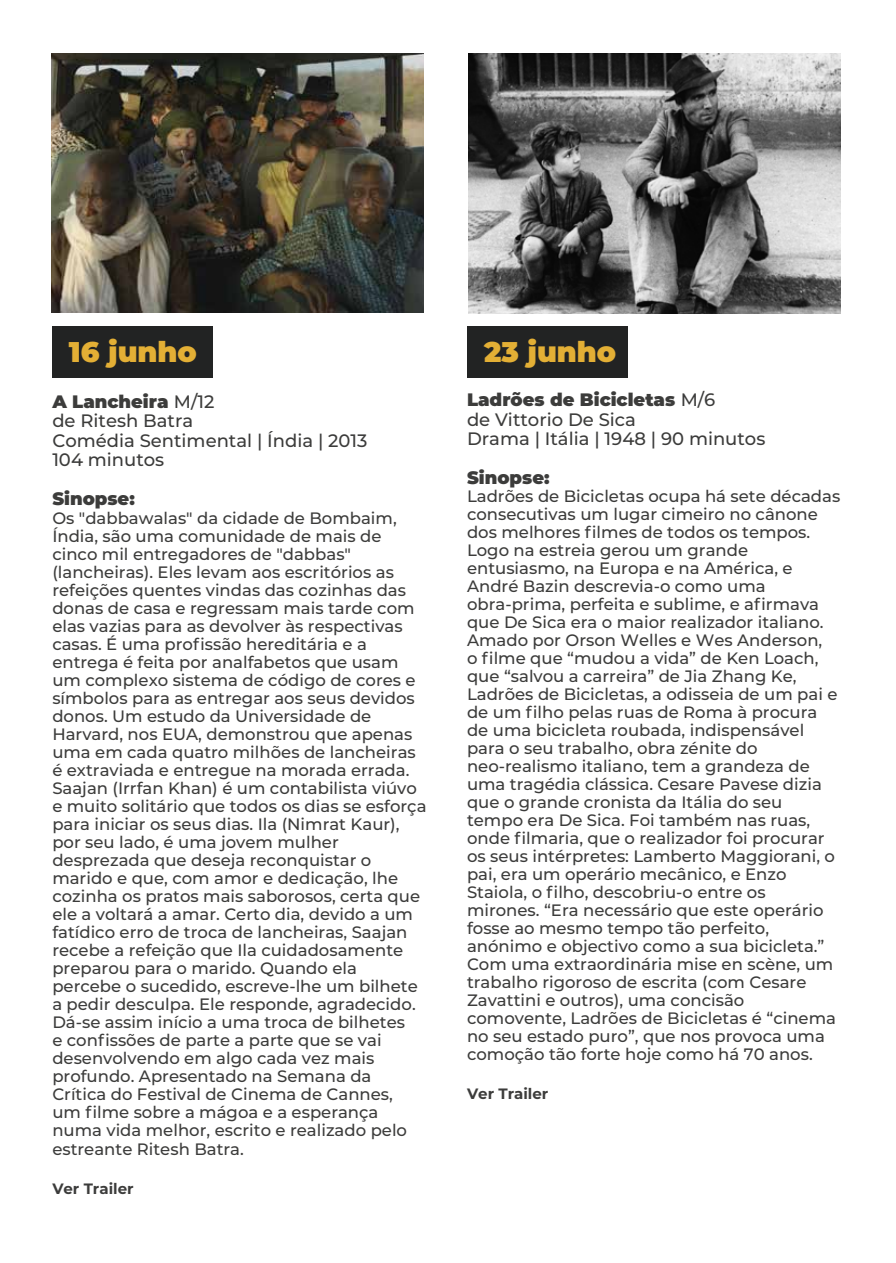
<style>
.page{position:relative;width:896px;height:1263px;background:#fff}
.page>*{position:absolute;margin:0;border:0;box-sizing:border-box;transform-origin:0 0}
.t1{font:900 28.5px "Montserrat";color:#e3af35}
.t2{font:500 18px/19.5px "Montserrat";color:#3c3c3b}
.t3{font:900 18px "Montserrat";color:#3c3c3b}
.t4{font:500 16.5px/18px "Montserrat";color:#3c3c3b}
.t5{font:700 15px "Montserrat";color:#3c3c3b}
.s1{font-weight:900}
</style>
<div class="page">
<div style="left:52px;top:326px;width:160px;height:52px;background:#222323"></div>
<div style="left:467px;top:326px;width:161px;height:52px;background:#222323"></div>
<img style="left:52px;top:53px;width:372px;height:259px">
<img style="left:468px;top:53px;width:372px;height:260px">
<h1 class="t1" style="left:69px;top:331px;width:130px">16 junho</h1>
<h1 class="t1" style="left:484px;top:331px;width:134px">23 junho</h1>
<p class="t2" style="left:52px;top:391px;width:317px"><span class="s1">A Lancheira</span> M/12<br>de Ritesh Batra<br>Comédia Sentimental | Índia | 2013<br>104 minutos</p>
<p class="t3" style="left:52px;top:486px;width:84px">Sinopse:</p>
<p class="t4" style="left:52px;top:508px;width:376px">Os "dabbawalas" da cidade de Bombaim, Índia, são uma comunidade de mais de cinco mil entregadores de "dabbas" (lancheiras). Eles levam aos escritórios as refeições quentes vindas das cozinhas das donas de casa e regressam mais tarde com elas vazias para as devolver às respectivas casas. É uma profissão hereditária e a entrega é feita por analfabetos que usam um complexo sistema de código de cores e símbolos para as entregar aos seus devidos donos. Um estudo da Universidade de Harvard, nos EUA, demonstrou que apenas uma em cada quatro milhões de lancheiras é extraviada e entregue na morada errada.<br>Saajan (Irrfan Khan) é um contabilista viúvo e muito solitário que todos os dias se esforça para iniciar os seus dias. Ila (Nimrat Kaur), por seu lado, é uma jovem mulher desprezada que deseja reconquistar o marido e que, com amor e dedicação, lhe cozinha os pratos mais saborosos, certa que ele a voltará a amar. Certo dia, devido a um fatídico erro de troca de lancheiras, Saajan recebe a refeição que Ila cuidadosamente preparou para o marido. Quando ela percebe o sucedido, escreve-lhe um bilhete a pedir desculpa. Ele responde, agradecido.<br>Dá-se assim início a uma troca de bilhetes<br>e confissões de parte a parte que se vai desenvolvendo em algo cada vez mais profundo. Apresentado na Semana da Crítica do Festival de Cinema de Cannes,<br>um filme sobre a mágoa e a esperança numa vida melhor, escrito e realizado pelo</p>
<p class="t4" style="left:52px;top:1139px;width:193px">estreante Ritesh Batra.</p>
<p class="t5" style="left:52px;top:1178px;width:83px">Ver Trailer</p>
<p class="t2" style="left:467px;top:389px;width:300px"><span class="s1">Ladrões de Bicicletas</span> M/6<br>de Vittorio De Sica<br>Drama | Itália | 1948 | 90 minutos</p>
<p class="t3" style="left:467px;top:464px;width:84px">Sinopse:</p>
<p class="t4" style="left:467px;top:487px;width:375px">Ladrões de Bicicletas ocupa há sete décadas consecutivas um lugar cimeiro no cânone dos melhores filmes de todos os tempos.<br>Logo na estreia gerou um grande entusiasmo, na Europa e na América, e André Bazin descrevia-o como uma obra-prima, perfeita e sublime, e afirmava que De Sica era o maior realizador italiano.<br>Amado por Orson Welles e Wes Anderson,<br>o filme que “mudou a vida” de Ken Loach, que “salvou a carreira” de Jia Zhang Ke, Ladrões de Bicicletas, a odisseia de um pai e de um filho pelas ruas de Roma à procura de uma bicicleta roubada, indispensável para o seu trabalho, obra zénite do neo-realismo italiano, tem a grandeza de uma tragédia clássica. Cesare Pavese dizia que o grande cronista da Itália do seu tempo era De Sica. Foi também nas ruas, onde filmaria, que o realizador foi procurar os seus intérpretes: Lamberto Maggiorani, o pai, era um operário mecânico, e Enzo Staiola, o filho, descobriu-o entre os mirones. “Era necessário que este operário fosse ao mesmo tempo tão perfeito, anónimo e objectivo como a sua bicicleta.” Com uma extraordinária mise en scène, um trabalho rigoroso de escrita (com Cesare Zavattini e outros), uma concisão comovente, Ladrões de Bicicletas é “cinema no seu estado puro”, que nos provoca uma comoção tão forte hoje como há 70 anos.</p>
<p class="t5" style="left:467px;top:1083px;width:83px">Ver Trailer</p>
</div>
